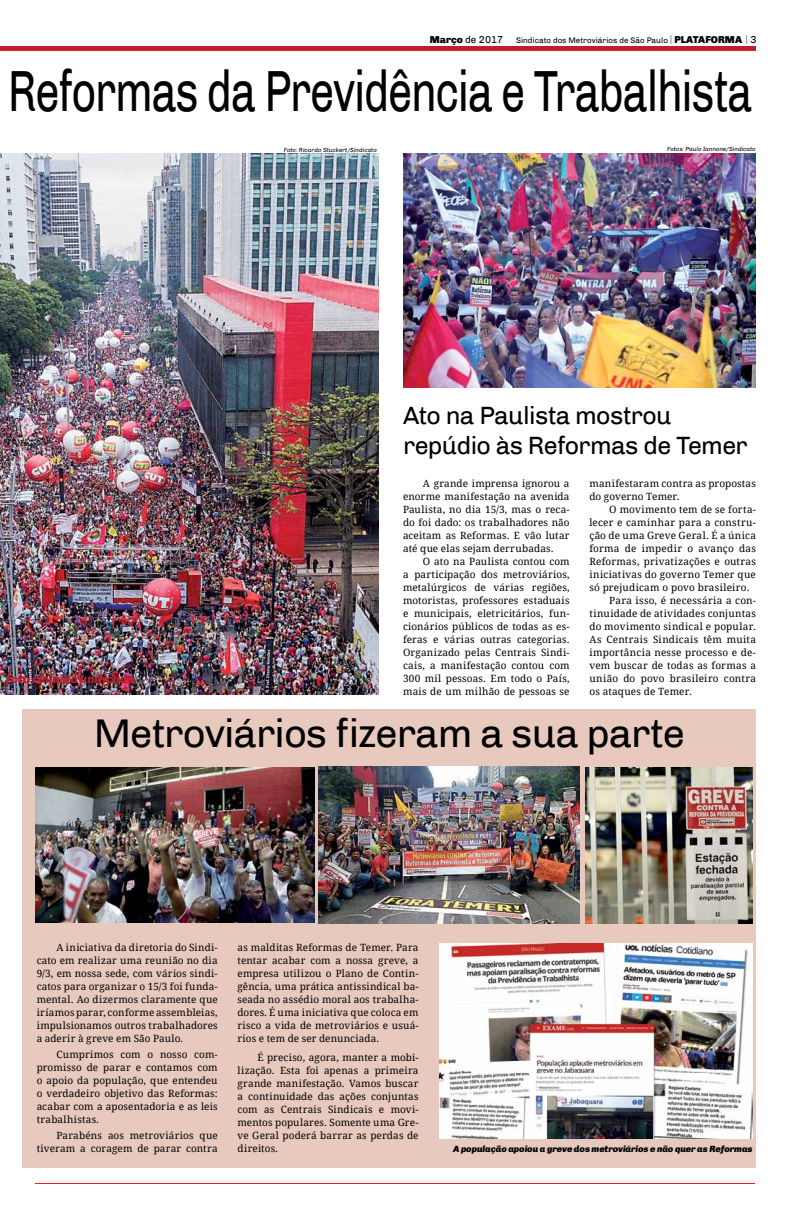
<style>
.page{position:relative;width:792px;height:1224px;background:#fff}
.page>*{position:absolute;margin:0;border:0;box-sizing:border-box;transform-origin:0 0}
.t1{font:58px "Chivo";letter-spacing:-.03em;color:#000;scale:.75 1}
.t2{font:40px "Chivo";letter-spacing:-.025em;color:#000}
.t3{font:25px/30px "Chivo";letter-spacing:-.025em;color:#000}
.t4{font:italic 900 12px "Chivo";letter-spacing:-.01em;color:#be1e2d}
.t5{font:10px/13px "Droid Serif";letter-spacing:.015em;color:#000;text-align:justify}
.t6{font:10px "Chivo";color:#000}
.t7{font:italic 900 9px "Chivo";letter-spacing:-.01em;color:#000}
.t8{font:8px "Chivo";color:#000}
.t9{font:italic 6px "Chivo";color:#000}
.s1{font-weight:900}
.s2{font-family:"Exo";font-weight:200;font-size:10px}
.s3{font-weight:900;font-size:10px}
.s4{font-size:10px}
</style>
<div class="page">
<hr style="left:0;top:46px;width:38px;height:4px;background:#be1e2d">
<hr style="left:0;top:50px;width:39px;height:1px;background:#ed1d24">
<hr style="left:36px;top:46px;width:720px;height:4px;background:#be1e2d">
<hr style="left:36px;top:50px;width:720px;height:1px;background:#ed1d24">
<hr style="left:35px;top:1183px;width:720px;height:1px;background:#ed1d24">
<div style="left:23px;top:709px;width:733px;height:458px;background:#e8c9be"></div>
<img style="left:0;top:153px;width:379px;height:542px">
<img style="left:403px;top:153px;width:353px;height:234px">
<img style="left:318px;top:767px;width:262px;height:156px">
<img style="left:36px;top:767px;width:278px;height:155px">
<img style="left:585px;top:767px;width:168px;height:156px">
<img style="left:439px;top:944px;width:313px;height:194px">
<p class="t6" style="left:430px;top:34px;width:75px"><span class="s1">Março</span> de 2017</p>
<p class="t8" style="left:516px;top:36px;width:242px">Sindicato dos Metroviários de São Paulo <span class="s2">|</span> <span class="s3">PLATAFORMA</span> <span class="s2">|</span> <span class="s4">3</span></p>
<h1 class="t1" style="left:8px;top:57px;width:995px">Reformas da Previdência e Trabalhista</h1>
<p class="t9" style="left:284px;top:147px;width:95px">Foto: Ricardo Stuckert/Sindicato</p>
<p class="t9" style="left:667px;top:145px;width:90px">Fotos: Paulo Iannone/Sindicato</p>
<h3 class="t3" style="left:403px;top:400px;width:346px">Ato na Paulista mostrou repúdio às Reformas de Temer</h3>
<p class="t5" style="left:589px;top:476px;width:168px">manifestaram contra as propostas do governo Temer.</p>
<p class="t5" style="left:609px;top:502px;width:148px">O movimento tem de se forta-</p>
<p class="t5" style="left:589px;top:515px;width:168px">lecer e caminhar para a constru-</p>
<p class="t5" style="left:589px;top:528px;width:168px">ção de uma Greve Geral. É a única</p>
<p class="t5" style="left:589px;top:541px;width:168px">forma de impedir o avanço das</p>
<p class="t5" style="left:589px;top:554px;width:168px">Reformas, privatizações e outras</p>
<p class="t5" style="left:589px;top:567px;width:168px">iniciativas do governo Temer que</p>
<p class="t5" style="left:589px;top:580px;width:162px">só prejudicam o povo brasileiro.</p>
<p class="t5" style="left:609px;top:593px;width:148px">Para isso, é necessária a con-</p>
<p class="t5" style="left:589px;top:606px;width:168px">tinuidade de atividades conjuntas</p>
<p class="t5" style="left:589px;top:619px;width:168px">do movimento sindical e popular.</p>
<p class="t5" style="left:589px;top:632px;width:168px">As Centrais Sindicais têm muita</p>
<p class="t5" style="left:589px;top:645px;width:168px">importância nesse processo e de-</p>
<p class="t5" style="left:589px;top:658px;width:168px">vem buscar de todas as formas a</p>
<p class="t5" style="left:589px;top:671px;width:168px">união do povo brasileiro contra</p>
<p class="t5" style="left:589px;top:684px;width:104px">os ataques de Temer.</p>
<h2 class="t2" style="left:94px;top:710px;width:593px">Metroviários fizeram a sua parte</h2>
<p class="t5" style="left:403px;top:476px;width:168px;text-indent:20px">A grande imprensa ignorou a enorme manifestação na avenida Paulista, no dia 15/3, mas o reca&shy;do foi dado: os trabalhadores não aceitam as Reformas. E vão lutar até que elas sejam derrubadas.</p>
<p class="t5" style="left:403px;top:554px;width:168px;text-indent:20px">O ato na Paulista contou com a participação dos metroviários, metalúrgicos de várias regiões, motoristas, professores estaduais e municipais, eletricitários, fun&shy;cionários públicos de todas as es&shy;feras e várias outras categorias.<br>Organizado pelas Centrais Sindi&shy;cais, a manifestação contou com 300 mil pessoas. Em todo o País, mais de um milhão de pessoas se</p>
<p class="t4" style="left:6px;top:672px;width:131px">foto reunião unificada</p>
<p class="t5" style="left:37px;top:941px;width:183px;text-indent:20px">A iniciativa da diretoria do Sindi&shy;cato em realizar uma reunião no dia 9/3, em nossa sede, com vários sindi&shy;catos para organizar o 15/3 foi funda&shy;mental. Ao dizermos claramente que iríamos parar, conforme assembleias, impulsionamos outros trabalhadores a aderir à greve em São Paulo.</p>
<p class="t5" style="left:37px;top:1048px;width:183px;text-indent:20px">Cumprimos com o nosso com&shy;promisso de parar e contamos com o apoio da população, que entendeu o verdadeiro objetivo das Reformas: acabar com a aposentadoria e as leis trabalhistas.</p>
<p class="t5" style="left:37px;top:1129px;width:183px;text-align:right">Parabéns aos metroviários que tiveram a coragem de parar contra</p>
<p class="t5" style="left:238px;top:941px;width:183px">as malditas Reformas de Temer. Para tentar acabar com a nossa greve, a empresa utilizou o Plano de Contin&shy;gência, uma prática antissindical ba&shy;seada no assédio moral aos trabalha&shy;dores. É uma iniciativa que coloca em risco a vida de metroviários e usuá&shy;rios e tem de ser denunciada.</p>
<p class="t5" style="left:238px;top:1051px;width:183px;text-indent:20px">É preciso, agora, manter a mobi&shy;lização. Esta foi apenas a primeira grande manifestação. Vamos buscar a continuidade das ações conjuntas com as Centrais Sindicais e movi&shy;mentos populares. Somente uma Gre&shy;ve Geral poderá barrar as perdas de direitos.</p>
<p class="t7" style="left:453px;top:1144px;width:301px">A população apoiou a greve dos metroviários e não quer as Reformas</p>
</div>
